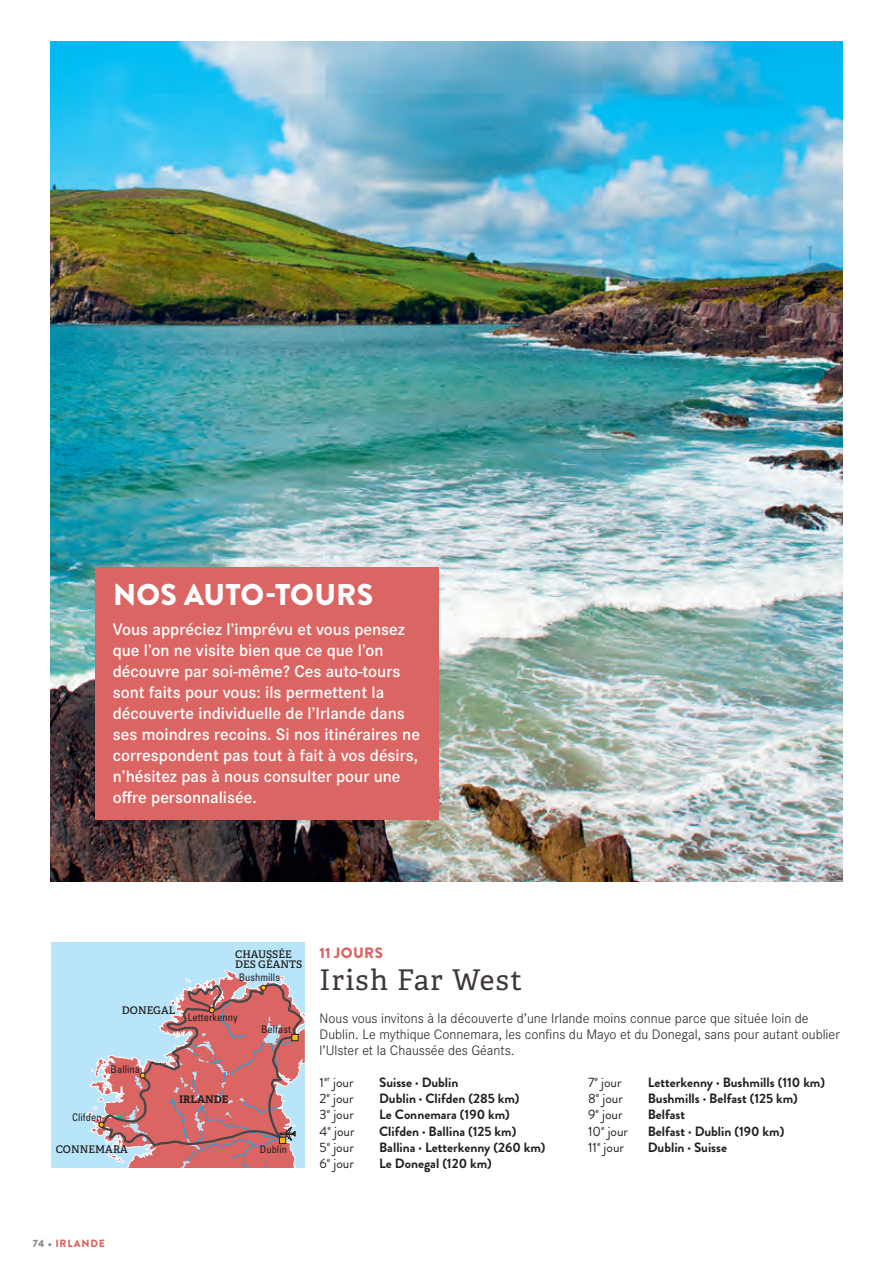
<style>
.page{position:relative;width:893px;height:1263px;background:#fff}
.page>*{position:absolute;margin:0;border:0;box-sizing:border-box;transform-origin:0 0}
.t1{font:900 30px "Brandon Grotesque";letter-spacing:.01em;color:#fff}
.t2{font:28.5px "Adelle";letter-spacing:.05em;color:#3d3836}
.t3{font:600 17.25px/21px "Corporate S Pro";color:#fff}
.t4{font:900 15px "Brandon Grotesque";letter-spacing:.02em;color:#db6562}
.t5{font:300 14.25px/16.2px "Corporate S Pro";color:#231f20}
.t6{font:700 13.5px "Brandon Grotesque";color:#231f20}
.t7{font:13.5px "Brandon Grotesque";color:#231f20}
.t8{font:condensed 10.5px "Univers";letter-spacing:.005em;color:#231f20}
.t9{font:600 10.5px/10.5px "Adelle";letter-spacing:.005em;color:#231f20}
.t10{font:900 10.5px "Brandon Grotesque";letter-spacing:.07em;color:#db6562}
.t11{font:700 10.5px "Adelle";letter-spacing:.005em;color:#231f20}
.s1{color:#8a8685}
</style>
<div class="page">
<img style="left:51px;top:42px;width:792px;height:840px">
<div style="left:96px;top:567px;width:343px;height:253px;background:#db6562"></div>
<div style="left:51px;top:942px;width:254px;height:226px;background:#b9e5fa"></div>
<svg style="left:85px;top:970px;width:220px;height:198px"></svg>
<h1 class="t1" style="left:113px;top:574px;width:262px">NOS AUTO-TOURS</h1>
<p class="t3" style="left:113px;top:617px;width:309px">Vous appréciez l’imprévu et vous pensez que l’on ne visite bien que ce que l’on découvre par soi-même? Ces auto-tours sont faits pour vous: ils permettent la découverte individuelle de l’Irlande dans ses moindres recoins. Si nos itinéraires ne correspondent pas tout à fait à vos désirs, n’hésitez pas à nous consulter pour une offre personnalisée.</p>
<p class="t9" style="left:235px;top:949px;width:69px">CHAUSSÉE<br>DES GÉANTS</p>
<p class="t9" style="left:122px;top:1005px;width:55px">DONEGAL</p>
<p class="t8" style="left:111px;top:1063px;width:31px">Ballina</p>
<p class="t8" style="left:239px;top:971px;width:43px">Bushmills</p>
<p class="t8" style="left:188px;top:1010px;width:51px">Letterkenny</p>
<p class="t8" style="left:261px;top:1023px;width:31px">Belfast</p>
<p class="t8" style="left:72px;top:1111px;width:31px">Clifden</p>
<p class="t11" style="left:179px;top:1092px;width:51px">IRLANDE</p>
<p class="t9" style="left:56px;top:1144px;width:74px">CONNEMARA</p>
<p class="t8" style="left:260px;top:1142px;width:29px">Dublin</p>
<p class="t4" style="left:320px;top:942px;width:65px">11 JOURS</p>
<h2 class="t2" style="left:320px;top:963px;width:204px">Irish Far West</h2>
<p class="t5" style="left:320px;top:1009px;width:522px">Nous vous invitons à la découverte d’une Irlande moins connue parce que située loin de<br>Dublin. Le mythique Connemara, les confins du Mayo et du Donegal, sans pour autant oublier l’Ulster et la Chaussée des Géants.</p>
<p class="t7" style="left:320px;top:1073px;width:36px">1<sup>er</sup> jour</p>
<p class="t6" style="left:379px;top:1073px;width:81px">Suisse · Dublin</p>
<p class="t7" style="left:320px;top:1089px;width:36px">2<sup>e</sup> jour</p>
<p class="t6" style="left:379px;top:1089px;width:142px">Dublin · Clifden (285 km)</p>
<p class="t7" style="left:320px;top:1105px;width:36px">3<sup>e</sup> jour</p>
<p class="t6" style="left:379px;top:1105px;width:132px">Le Connemara (190 km)</p>
<p class="t7" style="left:320px;top:1122px;width:36px">4<sup>e</sup> jour</p>
<p class="t6" style="left:379px;top:1121px;width:139px">Clifden · Ballina (125 km)</p>
<p class="t7" style="left:320px;top:1138px;width:36px">5<sup>e</sup> jour</p>
<p class="t6" style="left:379px;top:1137px;width:168px">Ballina · Letterkenny (260 km)</p>
<p class="t7" style="left:320px;top:1154px;width:36px">6<sup>e</sup> jour</p>
<p class="t6" style="left:379px;top:1154px;width:114px">Le Donegal (120 km)</p>
<p class="t7" style="left:588px;top:1073px;width:35px">7<sup>e</sup> jour</p>
<p class="t6" style="left:648px;top:1073px;width:179px">Letterkenny · Bushmills (110 km)</p>
<p class="t7" style="left:588px;top:1089px;width:36px">8<sup>e</sup> jour</p>
<p class="t6" style="left:648px;top:1089px;width:152px">Bushmills · Belfast (125 km)</p>
<p class="t7" style="left:588px;top:1105px;width:36px">9<sup>e</sup> jour</p>
<p class="t6" style="left:648px;top:1105px;width:39px">Belfast</p>
<p class="t7" style="left:588px;top:1122px;width:41px">10<sup>e</sup> jour</p>
<p class="t6" style="left:648px;top:1121px;width:138px">Belfast · Dublin (190 km)</p>
<p class="t7" style="left:588px;top:1138px;width:37px">11<sup>e</sup> jour</p>
<p class="t6" style="left:648px;top:1137px;width:81px">Dublin · Suisse</p>
<p class="t10" style="left:33px;top:1235px;width:74px"><span class="s1">74 •</span> IRLANDE</p>
</div>
